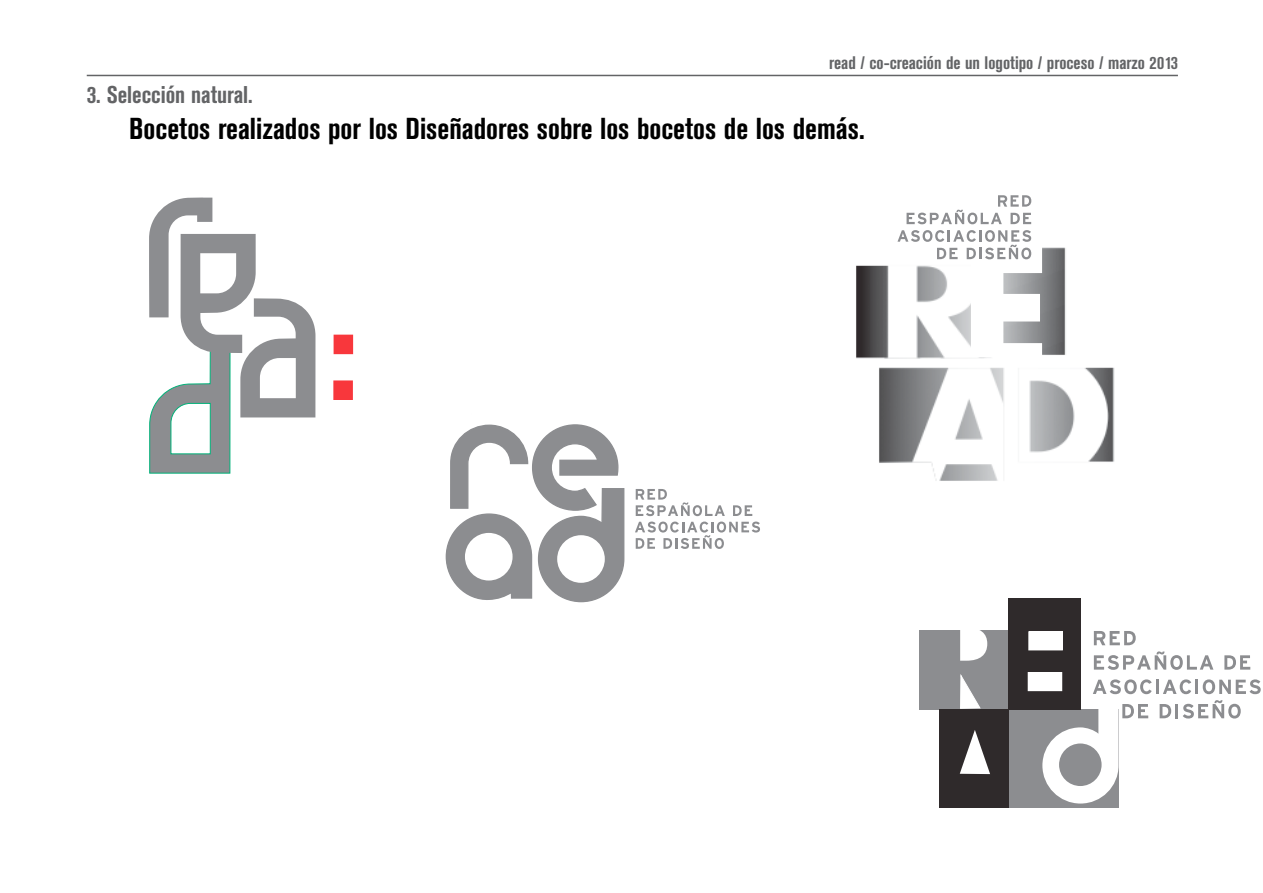
<style>
.page{position:relative;width:1263px;height:893px;background:#fff}
.page>*{position:absolute;margin:0;border:0;box-sizing:border-box;transform-origin:0 0}
.t1{font:700 condensed 30px "Akzidenz Grotesk BE";color:#000}
.t2{font:700 condensed 24px "Akzidenz Grotesk BE";color:#636466}
.t3{font:700 condensed 18px "Akzidenz Grotesk BE";color:#636466}
</style>
<div class="page">
<hr style="left:87px;top:75px;width:1091px;height:1px;background:#636466">
<img style="left:856px;top:265px;width:129px;height:94px">
<img style="left:879px;top:367px;width:125px;height:114px">
<img style="left:985px;top:247px;width:81px;height:111px">
<img style="left:1029px;top:367px;width:86px;height:95px">
<svg style="left:897px;top:195px;width:145px;height:162px"></svg>
<div style="left:334px;top:335px;width:19px;height:19px;background:#f8373c"></div>
<div style="left:333px;top:380px;width:20px;height:20px;background:#f8373c"></div>
<svg style="left:149px;top:198px;width:166px;height:276px"></svg>
<svg style="left:445px;top:424px;width:180px;height:179px"></svg>
<svg style="left:635px;top:522px;width:125px;height:27px"></svg>
<svg style="left:733px;top:505px;width:19px;height:11px"></svg>
<svg style="left:636px;top:489px;width:89px;height:27px"></svg>
<div style="left:919px;top:631px;width:91px;height:79px;background:#8c8d90"></div>
<svg style="left:960px;top:631px;width:27px;height:30px"></svg>
<div style="left:939px;top:709px;width:75px;height:99px;background:#2f2a2b"></div>
<div style="left:1009px;top:710px;width:109px;height:98px;background:#8c8d90"></div>
<div style="left:1008px;top:599px;width:72px;height:111px;background:#2f2a2b"></div>
<svg style="left:1159px;top:704px;width:12px;height:14px"></svg>
<hr style="left:1175px;top:704px;width:3px;height:14px;background:#8c8d90">
<svg style="left:1183px;top:700px;width:58px;height:18px"></svg>
<svg style="left:1093px;top:679px;width:59px;height:15px"></svg>
<hr style="left:1156px;top:680px;width:3px;height:14px;background:#8c8d90">
<svg style="left:1163px;top:679px;width:28px;height:15px"></svg>
<hr style="left:1195px;top:680px;width:3px;height:14px;background:#8c8d90">
<svg style="left:1203px;top:679px;width:58px;height:15px"></svg>
<svg style="left:1094px;top:651px;width:119px;height:19px"></svg>
<svg style="left:1224px;top:655px;width:26px;height:15px"></svg>
<svg style="left:1094px;top:631px;width:42px;height:14px"></svg>
<svg style="left:960px;top:675px;width:21px;height:34px"></svg>
<div style="left:1029px;top:632px;width:33px;height:18px;background:#fff"></div>
<div style="left:1028px;top:672px;width:34px;height:19px;background:#fff"></div>
<svg style="left:1042px;top:704px;width:106px;height:99px"></svg>
<svg style="left:960px;top:730px;width:30px;height:44px"></svg>
<p class="t3" style="left:829px;top:52px;width:350px">read / co-creación de un logotipo / proceso / marzo 2013</p>
<p class="t2" style="left:87px;top:81px;width:168px">3. Selección natural.</p>
<p class="t1" style="left:129px;top:112px;width:737px">Bocetos realizados por los Diseñadores sobre los bocetos de los demás.</p>
</div>
